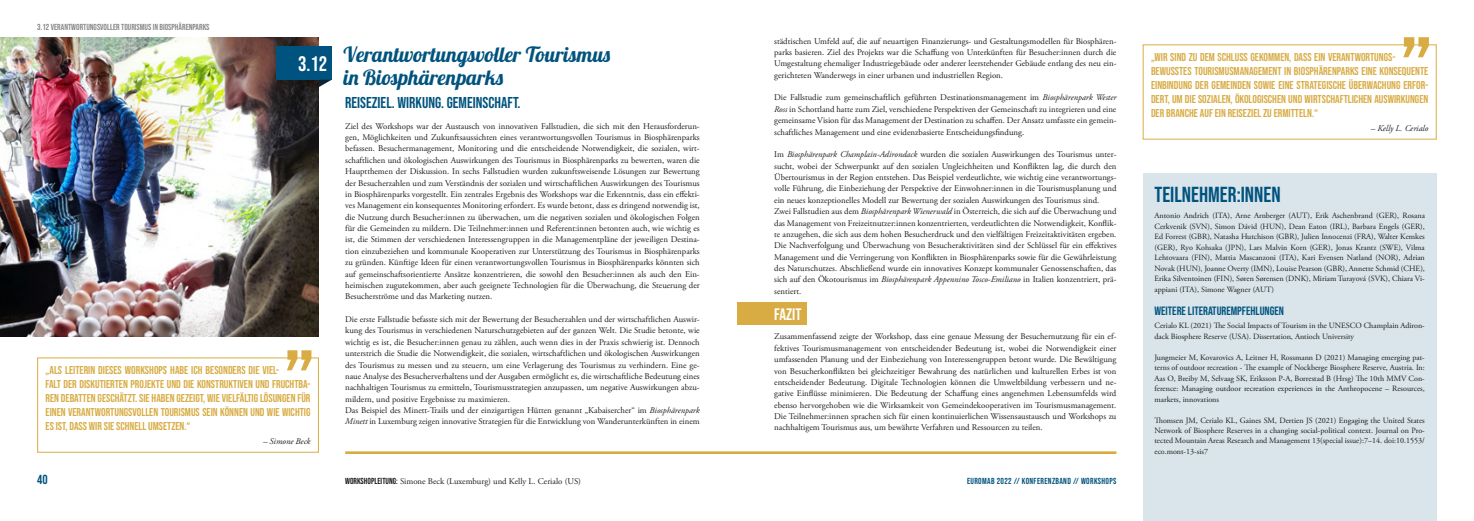
<style>
.page{position:relative;width:1474px;height:521px;background:#fff}
.page>*{position:absolute;margin:0;border:0;box-sizing:border-box;transform-origin:0 0}
.t1{font:21.7px "Bebas Neue";color:#00537e}
.t2{font:21px "Lobster 1.4";letter-spacing:.02em;color:#00537e}
.t3{font:21px "Bebas Neue";color:#fff}
.t4{font:16.62px "Bebas Neue";color:#fff}
.t5{font:15.75px "Bebas Neue";color:#00537e}
.t6{font:13.12px "Bebas Neue";color:#00537e}
.t7{font:12.08px "Bebas Neue";color:#00537e}
.t8{font:11.38px/14px "Bebas Neue";color:#d8ac43}
.t9{font:8.75px/11.4px "Adobe Garamond Pro";color:#1d1d1b;text-align:justify}
.t10{font:8.75px "Bebas Neue";color:#878887}
.t11{font:8.75px "Bebas Neue";letter-spacing:.04em;color:#00537e}
.t12{font:italic 8.75px "Adobe Garamond Pro";color:#1d1d1b}
.t13{font:8.05px/10.5px "Adobe Garamond Pro";color:#1d1d1b;text-align:justify}
.s1{font-style:italic}
.s2{font-family:"Bebas Neue"}
</style>
<div class="page">
<img style="left:0;top:37px;width:319px;height:299px">
<div style="left:37px;top:357px;width:282px;height:96px;border:1px solid #d8ac43"></div>
<svg style="left:287px;top:350px;width:24px;height:20px"></svg>
<svg style="left:1403px;top:37px;width:25px;height:20px"></svg>
<hr style="left:345px;top:451px;width:771px;height:3px;background:#d8ac43">
<div style="left:1142px;top:173px;width:294px;height:348px;background:#d9e5eb"></div>
<div style="left:737px;top:303px;width:69px;height:22px;background:#d8ac43"></div>
<div style="left:276px;top:46px;width:56px;height:34px;background:#00537e"></div>
<svg style="left:319px;top:80px;width:12px;height:7px"></svg>
<p class="t10" style="left:37px;top:22px;width:174px">3.12 VERANTWORTUNGSVOLLER TOURISMUS IN BIOSPHÄRENPARKS</p>
<p class="t3" style="left:298px;top:52px;width:31px">3.12</p>
<p class="t8" style="left:46px;top:363px;width:266px">„ALS LEITERIN DIESES WORKSHOPS HABE ICH BESONDERS DIE VIEL-<br>FALT DER DISKUTIERTEN PROJEKTE UND DIE KONSTRUKTIVEN UND FRUCHTBA-REN DEBATTEN GESCHÄTZT. SIE HABEN GEZEIGT, WIE VIELFÄLTIG LÖSUNGEN FÜR EINEN VERANTWORTUNGSVOLLEN TOURISMUS SEIN KÖNNEN UND WIE WICHTIG ES IST, DASS WIR SIE SCHNELL UMSETZEN.“</p>
<p class="t12" style="left:263px;top:436px;width:49px">– Simone Beck</p>
<h3 class="t6" style="left:37px;top:472px;width:12px">40</h3>
<p class="t9" style="left:774px;top:35px;width:344px">städtischen Umfeld auf, die auf neuartigen Finanzierungs- und Gestaltungsmodellen für Biosphären&shy;parks basieren. Ziel des Projekts war die Schaffung von Unterkünften für Besucher:innen durch die Umgestaltung ehemaliger Industriegebäude oder anderer leerstehender Gebäude entlang des neu ein&shy;gerichteten Wanderwegs in einer urbanen und industriellen Region.</p>
<p class="t9" style="left:774px;top:92px;width:344px">Die Fallstudie zum gemeinschaftlich geführten Destinationsmanagement im <span class="s1">Biosphärenpark Wester Ross</span> in Schottland hatte zum Ziel, verschiedene Perspektiven der Gemeinschaft zu integrieren und eine gemeinsame Vision für das Management der Destination zu schaffen. Der Ansatz umfasste ein gemein&shy;schaftliches Management und eine evidenzbasierte Entscheidungsfindung.</p>
<p class="t9" style="left:774px;top:149px;width:344px">Im <span class="s1">Biosphärenpark Champlain-Adirondack</span> wurden die sozialen Auswirkungen des Tourismus unter&shy;sucht, wobei der Schwerpunkt auf den sozialen Ungleichheiten und Konflikten lag, die durch den Übertourismus in der Region entstehen. Das Beispiel verdeutlichte, wie wichtig eine verantwortungs&shy;volle Führung, die Einbeziehung der Perspektive der Einwohner:innen in die Tourismusplanung und ein neues konzeptionelles Modell zur Bewertung der sozialen Auswirkungen des Tourismus sind.</p>
<p class="t9" style="left:774px;top:206px;width:344px">Zwei Fallstudien aus dem <span class="s1">Biosphärenpark Wienerwald</span> in Österreich, die sich auf die Überwachung und das Management von Freizeitnutzer:innen konzentrierten, verdeutlichten die Notwendigkeit, Konflik&shy;te anzugehen, die sich aus dem hohen Besucherdruck und den vielfältigen Freizeitaktivitäten ergeben.<br>Die Nachverfolgung und Überwachung von Besucheraktivitäten sind der Schlüssel für ein effektives Management und die Verringerung von Konflikten in Biosphärenparks sowie für die Gewährleistung des Naturschutzes. Abschließend wurde ein innovatives Konzept kommunaler Genossenschaften, das sich auf den Ökotourismus im <span class="s1">Biosphärenpark Appennino Tosco-Emiliano</span> in Italien konzentriert, prä&shy;sentiert.</p>
<p class="t9" style="left:774px;top:331px;width:344px">Zusammenfassend zeigte der Workshop, dass eine genaue Messung der Besuchernutzung für ein ef&shy;fektives Tourismusmanagement von entscheidender Bedeutung ist, wobei die Notwendigkeit einer umfassenden Planung und der Einbeziehung von Interessengruppen betont wurde. Die Bewältigung von Besucherkonflikten bei gleichzeitiger Bewahrung des natürlichen und kulturellen Erbes ist von entscheidender Bedeutung. Digitale Technologien können die Umweltbildung verbessern und ne&shy;gative Einflüsse minimieren. Die Bedeutung der Schaffung eines angenehmen Lebensumfelds wird ebenso hervorgehoben wie die Wirksamkeit von Gemeindekooperativen im Tourismusmanagement.<br>Die Teilnehmer:innen sprachen sich für einen kontinuierlichen Wissensaustausch und Workshops zu nachhaltigem Tourismus aus, um bewährte Verfahren und Ressourcen zu teilen.</p>
<p class="t2" style="left:343px;top:41px;width:268px">Verantwortungsvoller Tourismus</p>
<p class="t2" style="left:343px;top:64px;width:161px">in Biosphärenparks</p>
<p class="t5" style="left:345px;top:94px;width:177px">REISEZIEL. WIRKUNG. GEMEINSCHAFT.</p>
<p class="t8" style="left:1151px;top:50px;width:279px">„WIR SIND ZU DEM SCHLUSS GEKOMMEN, DASS EIN VERANTWORTUNGS-BEWUSSTES TOURISMUSMANAGEMENT IN BIOSPHÄRENPARKS EINE KONSEQUENTE EINBINDUNG DER GEMEINDEN SOWIE EINE STRATEGISCHE ÜBERWACHUNG ERFOR-DERT, UM DIE SOZIALEN, ÖKOLOGISCHEN UND WIRTSCHAFTLICHEN AUSWIRKUNGEN DER BRANCHE AUF EIN REISEZIEL ZU ERMITTELN.“</p>
<p class="t9" style="left:345px;top:120px;width:356px">Ziel des Workshops war der Austausch von innovativen Fallstudien, die sich mit den Herausforderun-</p>
<p class="t12" style="left:1370px;top:123px;width:59px">– Kelly L. Cerialo</p>
<p class="t9" style="left:345px;top:132px;width:356px">gen, Möglichkeiten und Zukunftsaussichten eines verantwortungsvollen Tourismus in Biosphärenparks befassen. Besuchermanagement, Monitoring und die entscheidende Notwendigkeit, die sozialen, wirt&shy;schaftlichen und ökologischen Auswirkungen des Tourismus in Biosphärenparks zu bewerten, waren die Hauptthemen der Diskussion. In sechs Fallstudien wurden zukunftsweisende Lösungen zur Bewertung der Besucherzahlen und zum Verständnis der sozialen und wirtschaftlichen Auswirkungen des Tourismus in Biosphärenparks vorgestellt. Ein zentrales Ergebnis des Workshops war die Erkenntnis, dass ein effekti&shy;ves Management ein konsequentes Monitoring erfordert. Es wurde betont, dass es dringend notwendig ist, die Nutzung durch Besucher:innen zu überwachen, um die negativen sozialen und ökologischen Folgen für die Gemeinden zu mildern. Die Teilnehmer:innen und Referent:innen betonten auch, wie wichtig es ist, die Stimmen der verschiedenen Interessengruppen in die Managementpläne der jeweiligen Destina&shy;tion einzubeziehen und kommunale Kooperativen zur Unterstützung des Tourismus in Biosphärenparks zu gründen. Künftige Ideen für einen verantwortungsvollen Tourismus in Biosphärenparks könnten sich auf gemeinschaftsorientierte Ansätze konzentrieren, die sowohl den Besucher:innen als auch den Ein&shy;heimischen zugutekommen, aber auch geeignete Technologien für die Überwachung, die Steuerung der Besucherströme und das Marketing nutzen.</p>
<p class="t9" style="left:345px;top:314px;width:356px">Die erste Fallstudie befasste sich mit der Bewertung der Besucherzahlen und der wirtschaftlichen Auswir&shy;kung des Tourismus in verschiedenen Naturschutzgebieten auf der ganzen Welt. Die Studie betonte, wie wichtig es ist, die Besucher:innen genau zu zählen, auch wenn dies in der Praxis schwierig ist. Dennoch unterstrich die Studie die Notwendigkeit, die sozialen, wirtschaftlichen und ökologischen Auswirkungen des Tourismus zu messen und zu steuern, um eine Verlagerung des Tourismus zu verhindern. Eine ge&shy;naue Analyse des Besucherverhaltens und der Ausgaben ermöglicht es, die wirtschaftliche Bedeutung eines nachhaltigen Tourismus zu ermitteln, Tourismusstrategien anzupassen, um negative Auswirkungen abzu&shy;mildern, und positive Ergebnisse zu maximieren.</p>
<p class="t9" style="left:345px;top:405px;width:356px">Das Beispiel des Minett-Trails und der einzigartigen Hütten genannt „Kabaisercher“ im <span class="s1">Biosphärenpark<br>Minett</span> in Luxemburg zeigen innovative Strategien für die Entwicklung von Wanderunterkünften in einem</p>
<p class="t1" style="left:1154px;top:182px;width:128px">TEILNEHMER:INNEN</p>
<p class="t13" style="left:1154px;top:211px;width:272px">Antonio Andrich (ITA), Arne Arnberger (AUT), Erik Aschenbrand (GER), Rosana Cerkvenik (SVN), Simon Dávid (HUN), Dean Eaton (IRL), Barbara Engels (GER), Ed Forrest (GBR), Natasha Hutchison (GBR), Julien Innocenzi (FRA), Walter Kemkes (GER), Ryo Kohsaka (JPN), Lars Malvin Korn (GER), Jonas Krantz (SWE), Vilma Lehtovaara (FIN), Mattia Mascanzoni (ITA), Kari Evensen Natland (NOR), Adrian Novak (HUN), Joanne Overty (IMN), Louise Pearson (GBR), Annette Schmid (CHE), Erika Silventoinen (FIN), Søren Sørensen (DNK), Miriam Turayová (SVK), Chiara Vi&shy;appiani (ITA), Simone Wagner (AUT)</p>
<p class="t7" style="left:1154px;top:304px;width:131px">WEITERE LITERATUREMPFEHLUNGEN</p>
<p class="t4" style="left:774px;top:305px;width:29px">FAZIT</p>
<p class="t13" style="left:1154px;top:321px;width:272px">Cerialo KL (2021) The Social Impacts of Tourism in the UNESCO Champlain Adiron&shy;dack Biosphere Reserve (USA). Dissertation, Antioch University</p>
<p class="t13" style="left:1154px;top:352px;width:272px">Jungmeier M, Kovarovics A, Leitner H, Rossmann D (2021) Managing emerging pat&shy;terns of outdoor recreation - The example of Nockberge Biosphere Reserve, Austria. In:<br>Aas O, Breiby M, Selvaag SK, Eriksson P-A, Borrestad B (Hrsg) The 10th MMV Con&shy;ference: Managing outdoor recreation experiences in the Anthropocene – Resources, markets, innovations</p>
<p class="t13" style="left:1154px;top:415px;width:272px">Thomsen JM, Cerialo KL, Gaines SM, Dertien JS (2021) Engaging the United States Network of Biosphere Reserves in a changing social-political context. Journal on Pro&shy;tected Mountain Areas Research and Management 13(special issue):7–14. doi:10.1553/ eco.mont-13-sis7</p>
<p class="t9" style="left:345px;top:476px;width:237px"><span class="s2">WORKSHOPLEITUNG:</span> Simone Beck (Luxemburg) und Kelly L. Cerialo (US)</p>
<p class="t11" style="left:967px;top:476px;width:151px">EUROMAB 2022 // KONFERENZBAND // WORKSHOPS</p>
</div>
